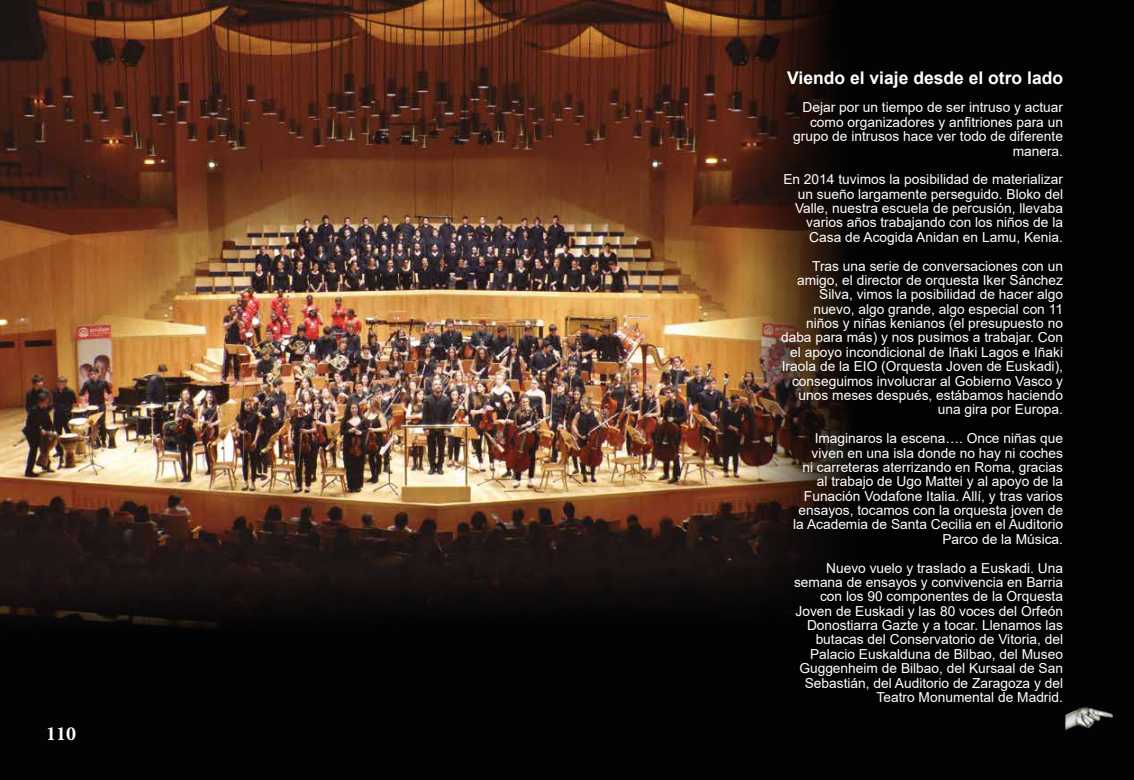
<style>
.page{position:relative;width:1134px;height:780px;background:#fff}
.page>*{position:absolute;margin:0;border:0;box-sizing:border-box;transform-origin:0 0}
.t1{font:700 20px "Minion Pro";color:#fffffd}
.t2{font:700 17.5px "Arial";color:#fff}
.t3{font:13.75px/14.4px "Arial";color:#fffffd;text-align:right}
</style>
<div class="page">
<img style="left:0;top:0;width:648px;height:565px">
<svg style="left:648px;top:0;width:486px;height:565px;background:#241710"></svg>
<div style="left:0;top:565px;width:1134px;height:215px;background:#020304"></div>
<img style="left:1065px;top:707px;width:48px;height:23px">
<h1 class="t1" style="left:46px;top:720px;width:31px">110</h1>
<p class="t2" style="left:787px;top:65px;width:277px">Viendo el viaje desde el otro lado</p>
<p class="t3" style="left:793px;top:100px;width:271px">Dejar por un tiempo de ser intruso y actuar como organizadores y anfitriones para un grupo de intrusos hace ver todo de diferente manera.</p>
<p class="t3" style="left:783px;top:172px;width:281px">En 2014 tuvimos la posibilidad de materializar un sueño largamente perseguido. Bloko del Valle, nuestra escuela de percusión, llevaba varios años trabajando con los niños de la Casa de Acogida Anidan en Lamu, Kenia.</p>
<p class="t3" style="left:781px;top:258px;width:284px">Tras una serie de conversaciones con un amigo, el director de orquesta Iker Sánchez Silva, vimos la posibilidad de hacer algo nuevo, algo grande, algo especial con 11 niños y niñas kenianos (el presupuesto no daba para más) y nos pusimos a trabajar. Con el apoyo incondicional de Iñaki Lagos e Iñaki Iraola de la EIO (Orquesta Joven de Euskadi), conseguimos involucrar al Gobierno Vasco y unos meses después, estábamos haciendo una gira por Europa.</p>
<p class="t3" style="left:793px;top:431px;width:271px">Imaginaros la escena…. Once niñas que viven en una isla donde no hay ni coches<br>ni carreteras aterrizando en Roma, gracias al trabajo de Ugo Mattei y al apoyo de la Funación Vodafone Italia. Allí, y tras varios ensayos, tocamos con la orquesta joven de la Academia de Santa Cecilia en el Auditorio Parco de la Música.</p>
<p class="t3" style="left:794px;top:560px;width:271px">Nuevo vuelo y traslado a Euskadi. Una semana de ensayos y convivencia en Barria con los 90 componentes de la Orquesta Joven de Euskadi y las 80 voces del Orfeón Donostiarra Gazte y a tocar. Llenamos las butacas del Conservatorio de Vitoria, del Palacio Euskalduna de Bilbao, del Museo Guggenheim de Bilbao, del Kursaal de San Sebastián, del Auditorio de Zaragoza y del Teatro Monumental de Madrid.</p>
</div>
